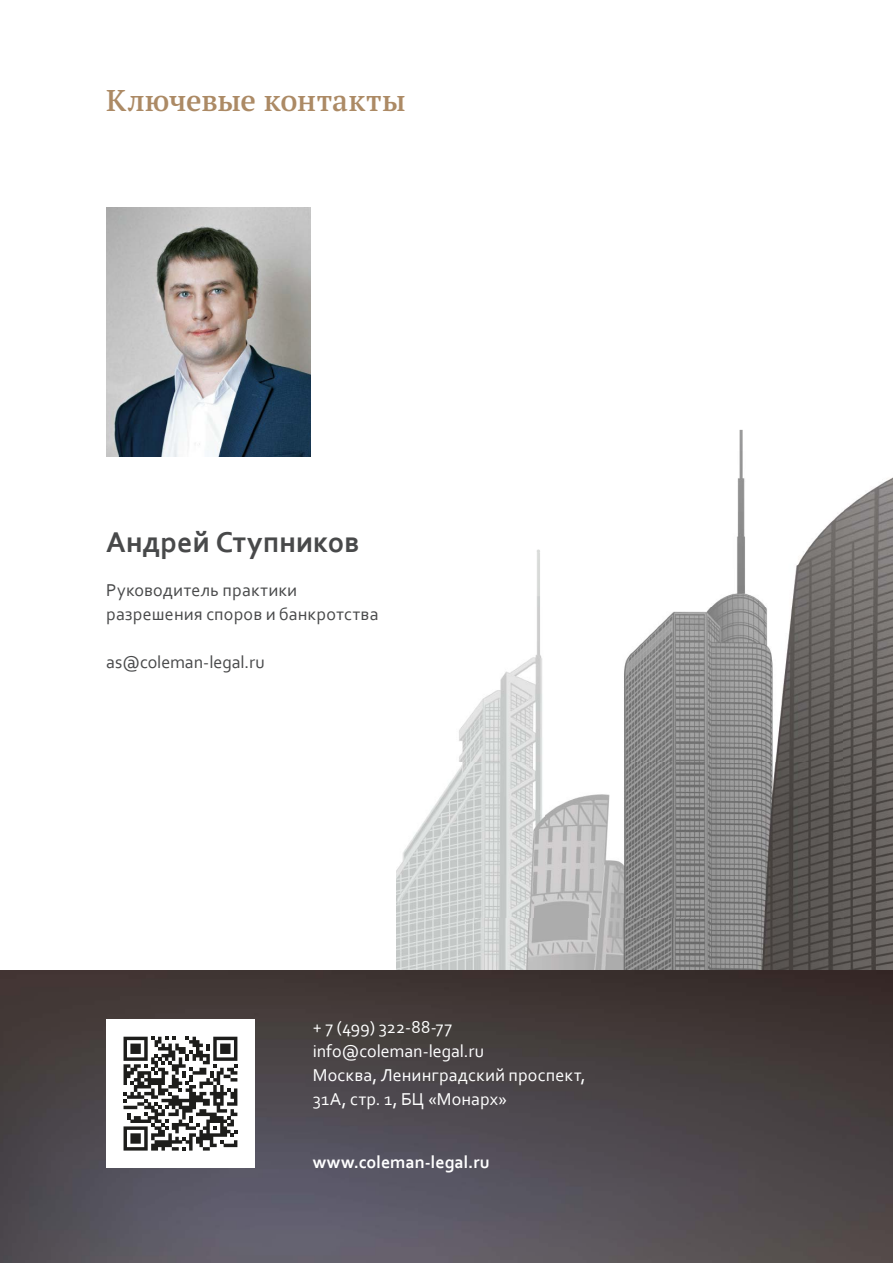
<style>
.page{position:relative;width:893px;height:1263px;background:#fff}
.page>*{position:absolute;margin:0;border:0;box-sizing:border-box;transform-origin:0 0}
.t1{font:600 30px "PT Serif Pro";letter-spacing:-.005em;color:#ac8a65}
.t2{font:700 30px "Corbel";letter-spacing:.005em;color:#48494a}
.t3{font:18px/24px "Corbel";letter-spacing:.005em;color:#fff}
.t4{font:18px/24px "Corbel";letter-spacing:.01em;color:#48494a}
.t5{font:700 18px "Corbel";color:#fff}
</style>
<div class="page">
<img style="left:396px;top:429px;width:497px;height:541px">
<img style="left:0;top:970px;width:893px;height:293px">
<img style="left:106px;top:207px;width:205px;height:250px">
<div style="left:106px;top:1019px;width:149px;height:149px;background:#fff"></div>
<svg style="left:124px;top:1037px;width:113px;height:113px"></svg>
<h1 class="t1" style="left:106px;top:80px;width:301px">Ключевые контакты</h1>
<h1 class="t2" style="left:106px;top:523px;width:255px">Андрей Ступников</h1>
<p class="t4" style="left:106px;top:577px;width:274px">Руководитель практики разрешения споров и банкротства</p>
<p class="t4" style="left:106px;top:649px;width:160px">as@coleman-legal.ru</p>
<p class="t3" style="left:313px;top:1014px;width:274px">+ 7 (499) 322-88-77 info@coleman-legal.ru<br>Москва, Ленинградский проспект,<br>31А, стр. 1, БЦ «Монарх»</p>
<p class="t5" style="left:313px;top:1151px;width:178px">www.coleman-legal.ru</p>
</div>
